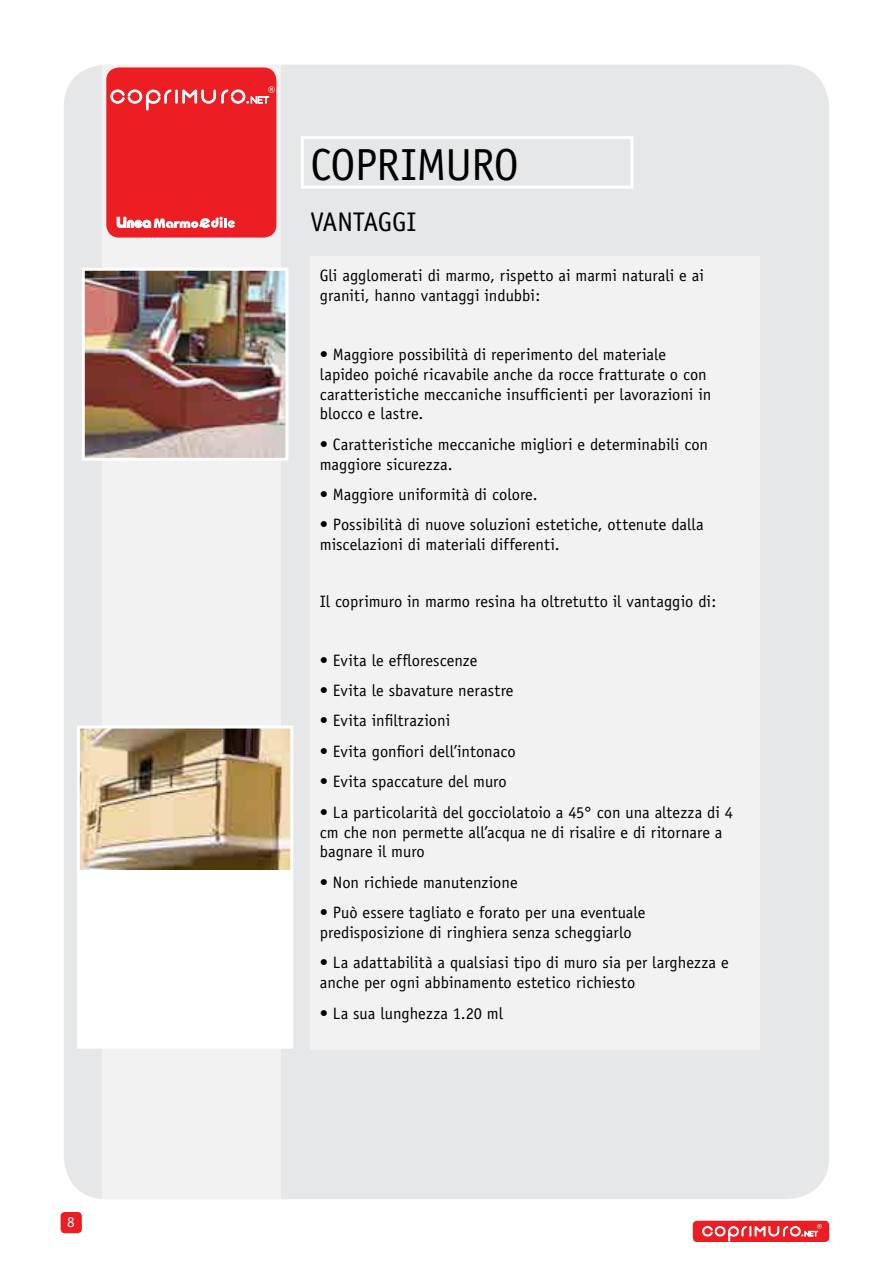
<style>
.page{position:relative;width:893px;height:1263px;background:#fff}
.page>*{position:absolute;margin:0;border:0;box-sizing:border-box;transform-origin:0 0}
.t1{font:45px "Officina Sans";letter-spacing:-.015em;color:#000}
.t2{font:27px "Officina Sans";letter-spacing:-.01em;color:#000}
.t3{font:16.5px/19.8px "Officina Sans";color:#000}
.t4{font:15px "Officina Sans";color:#fff}
.t5{font:700 13.8px "Officina Sans";color:#fff}
.t6{font:700 10.05px "Officina Sans";color:#fff}
</style>
<div class="page">
<div style="left:61px;top:1212px;width:21px;height:21px;background:#ed1d24;border-radius:4px"></div>
<div style="left:693px;top:1221px;width:136px;height:21px;background:#ed1d24;border-radius:4px"></div>
<svg style="left:702px;top:1226px;width:116px;height:16px"></svg>
<div style="left:64px;top:64px;width:765px;height:1135px;background:#e6e7e8;border-radius:43px"></div>
<div style="left:310px;top:256px;width:450px;height:793px;background:#f2f2f3"></div>
<div style="left:102px;top:64px;width:179px;height:1135px;background:#f2f2f3"></div>
<div style="left:106px;top:67px;width:170px;height:171px;background:#ed1d24;border-radius:13px"></div>
<img style="left:86px;top:272px;width:198px;height:185px">
<div style="left:82px;top:268px;width:206px;height:193px;border:3px solid #fff"></div>
<div style="left:78px;top:727px;width:214px;height:320px;background:#fff"></div>
<img style="left:81px;top:729px;width:208px;height:140px">
<div style="left:77px;top:725px;width:216px;height:324px;border:3px solid #fff"></div>
<svg style="left:117px;top:217px;width:118px;height:11px"></svg>
<svg style="left:110px;top:89px;width:159px;height:22px"></svg>
<div style="left:301px;top:136px;width:332px;height:53px;border:3px solid #fff"></div>
<p class="t5" style="left:268px;top:83px;width:9px">®</p>
<h1 class="t1" style="left:310px;top:139px;width:210px">COPRIMURO</h1>
<h2 class="t2" style="left:310px;top:206px;width:107px">VANTAGGI</h2>
<p class="t3" style="left:320px;top:266px;width:386px">Gli agglomerati di marmo, rispetto ai marmi naturali e ai graniti, hanno vantaggi indubbi:</p>
<p class="t3" style="left:320px;top:344px;width:393px">• Maggiore possibilità di reperimento del materiale lapideo poiché ricavabile anche da rocce fratturate o con caratteristiche meccaniche insufficienti per lavorazioni in blocco e lastre.</p>
<p class="t3" style="left:320px;top:434px;width:390px">• Caratteristiche meccaniche migliori e determinabili con maggiore sicurezza.</p>
<p class="t3" style="left:320px;top:484px;width:219px">• Maggiore uniformità di colore.</p>
<p class="t3" style="left:320px;top:515px;width:386px">• Possibilità di nuove soluzioni estetiche, ottenute dalla miscelazioni di materiali differenti.</p>
<p class="t3" style="left:320px;top:591px;width:398px">Il coprimuro in marmo resina ha oltretutto il vantaggio di:</p>
<p class="t3" style="left:320px;top:650px;width:159px">• Evita le efflorescenze</p>
<p class="t3" style="left:320px;top:680px;width:195px">• Evita le sbavature nerastre</p>
<p class="t3" style="left:320px;top:711px;width:132px">• Evita infiltrazioni</p>
<p class="t3" style="left:320px;top:741px;width:197px">• Evita gonfiori dell’intonaco</p>
<p class="t3" style="left:320px;top:772px;width:188px">• Evita spaccature del muro</p>
<p class="t3" style="left:320px;top:802px;width:415px">• La particolarità del gocciolatoio a 45° con una altezza di 4 cm che non permette all’acqua ne di risalire e di ritornare a bagnare il muro</p>
<p class="t3" style="left:320px;top:872px;width:199px">• Non richiede manutenzione</p>
<p class="t3" style="left:320px;top:903px;width:327px">• Può essere tagliato e forato per una eventuale predisposizione di ringhiera senza scheggiarlo</p>
<p class="t3" style="left:320px;top:953px;width:410px">• La adattabilità a qualsiasi tipo di muro sia per larghezza e anche per ogni abbinamento estetico richiesto</p>
<p class="t3" style="left:320px;top:1003px;width:185px">• La sua lunghezza 1.20 ml</p>
<p class="t4" style="left:67px;top:1213px;width:9px">8</p>
<p class="t6" style="left:817px;top:1221px;width:7px">®</p>
</div>
